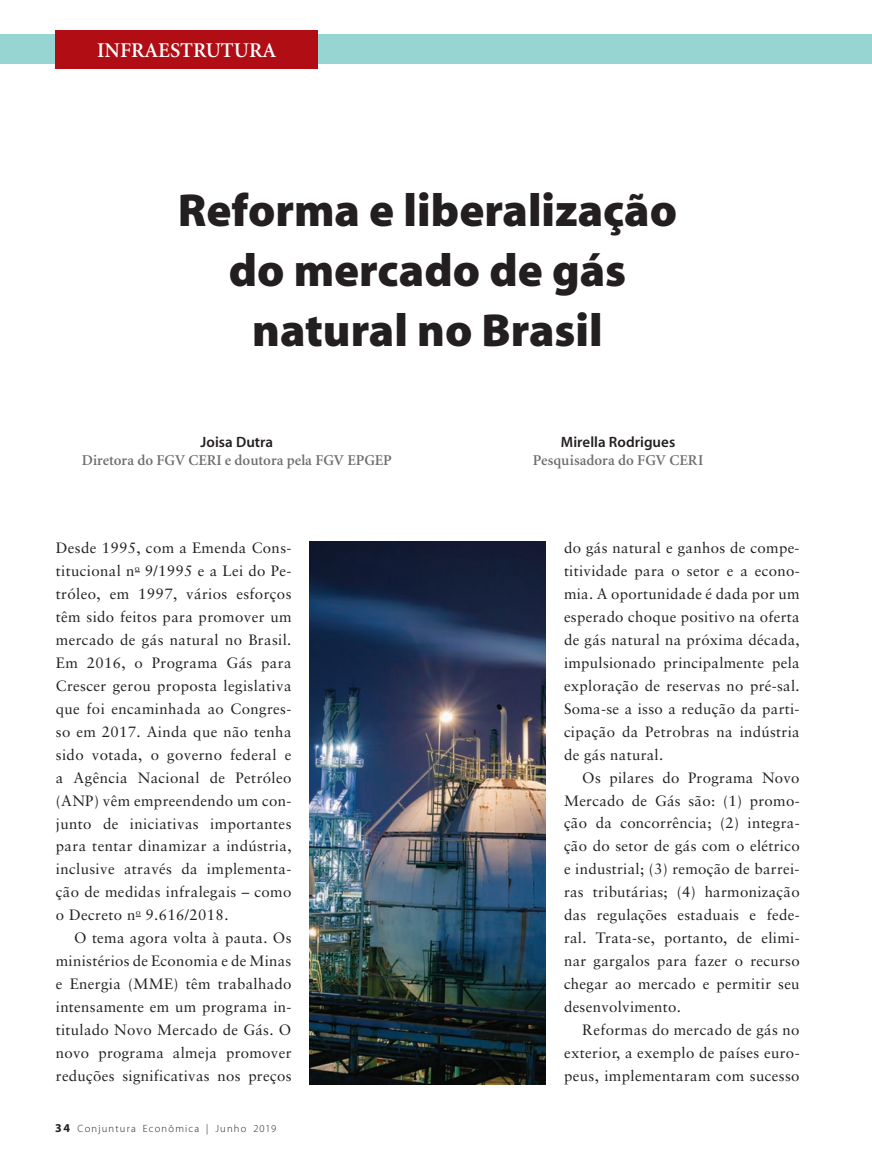
<style>
.page{position:relative;width:872px;height:1170px;background:#fff}
.page>*{position:absolute;margin:0;border:0;box-sizing:border-box;transform-origin:0 0}
.t1{font:46.5px/60px "Adobe Corp ID Myriad Bl";color:#231f20;text-align:center}
.t2{font:21px "Adobe Corp ID Minion Sb";color:#fff}
.t3{font:15px/23px "Sabon";letter-spacing:.02em;color:#231f20;text-align:justify}
.t4{font:15px "Adobe Corp ID Minion Sb";color:#6c6d70}
.t5{font:15px "Adobe Corp ID Myriad Sb";color:#231f20}
.t6{font:10.5px "Adobe Corp ID Myriad Lt";letter-spacing:.115em;color:#231f20}
.s1{font-family:"Adobe Corp ID Myriad Bd";font-size:12px}
</style>
<div class="page">
<div style="left:0;top:34px;width:872px;height:30px;background:#96d5d2"></div>
<div style="left:55px;top:30px;width:263px;height:38px;background:#b00d15"></div>
<img style="left:310px;top:541px;width:235px;height:543px">
<h2 class="t2" style="left:97px;top:40px;width:180px">INFRAESTRUTURA</h2>
<h1 class="t1" style="left:178px;top:182px;width:501px">Reforma e liberalização do mercado de gás natural no Brasil</h1>
<p class="t5" style="left:201px;top:434px;width:74px">Joisa Dutra</p>
<p class="t4" style="left:82px;top:452px;width:311px">Diretora do FGV CERI e doutora pela FGV EPGEP</p>
<p class="t3" style="left:56px;top:536px;width:237px">Desde 1995, com a Emenda Cons&shy;titucional n<sup>o</sup> 9/1995 e a Lei do Pe&shy;tróleo, em 1997, vários esforços têm sido feitos para promover um mercado de gás natural no Brasil.<br>Em 2016, o Programa Gás para Crescer gerou proposta legislativa que foi encaminhada ao Congres&shy;so em 2017. Ainda que não tenha sido votada, o governo federal e a Agência Nacional de Petróleo (ANP) vêm empreendendo um con&shy;junto de iniciativas importantes para tentar dinamizar a indústria, inclusive através da implementa&shy;ção de medidas infralegais – como o Decreto n<sup>o</sup> 9.616/2018.</p>
<p class="t3" style="left:56px;top:926px;width:237px;text-indent:18px">O tema agora volta à pauta. Os ministérios de Economia e de Minas e Energia (MME) têm trabalhado intensamente em um programa in&shy;titulado Novo Mercado de Gás. O novo programa almeja promover reduções significativas nos preços</p>
<p class="t6" style="left:55px;top:1122px;width:222px"><span class="s1">34</span> Conjuntura Econômica | Junho 2019</p>
<p class="t5" style="left:561px;top:434px;width:116px">Mirella Rodrigues</p>
<p class="t4" style="left:533px;top:452px;width:172px">Pesquisadora do FGV CERI</p>
<p class="t3" style="left:564px;top:536px;width:237px">do gás natural e ganhos de compe&shy;titividade para o setor e a econo&shy;mia. A oportunidade é dada por um esperado choque positivo na oferta de gás natural na próxima década, impulsionado principalmente pela exploração de reservas no pré-sal.<br>Soma-se a isso a redução da parti&shy;cipação da Petrobras na indústria de gás natural.</p>
<p class="t3" style="left:564px;top:765px;width:237px;text-indent:18px">Os pilares do Programa Novo Mercado de Gás são: (1) promo&shy;ção da concorrência; (2) integra&shy;ção do setor de gás com o elétrico e industrial; (3) remoção de barrei&shy;ras tributárias; (4) harmonização das regulações estaduais e fede&shy;ral. Trata-se, portanto, de elimi&shy;nar gargalos para fazer o recurso chegar ao mercado e permitir seu desenvolvimento.</p>
<p class="t3" style="left:564px;top:1018px;width:237px;text-indent:18px">Reformas do mercado de gás no exterior, a exemplo de países euro&shy;peus, implementaram com sucesso</p>
</div>
